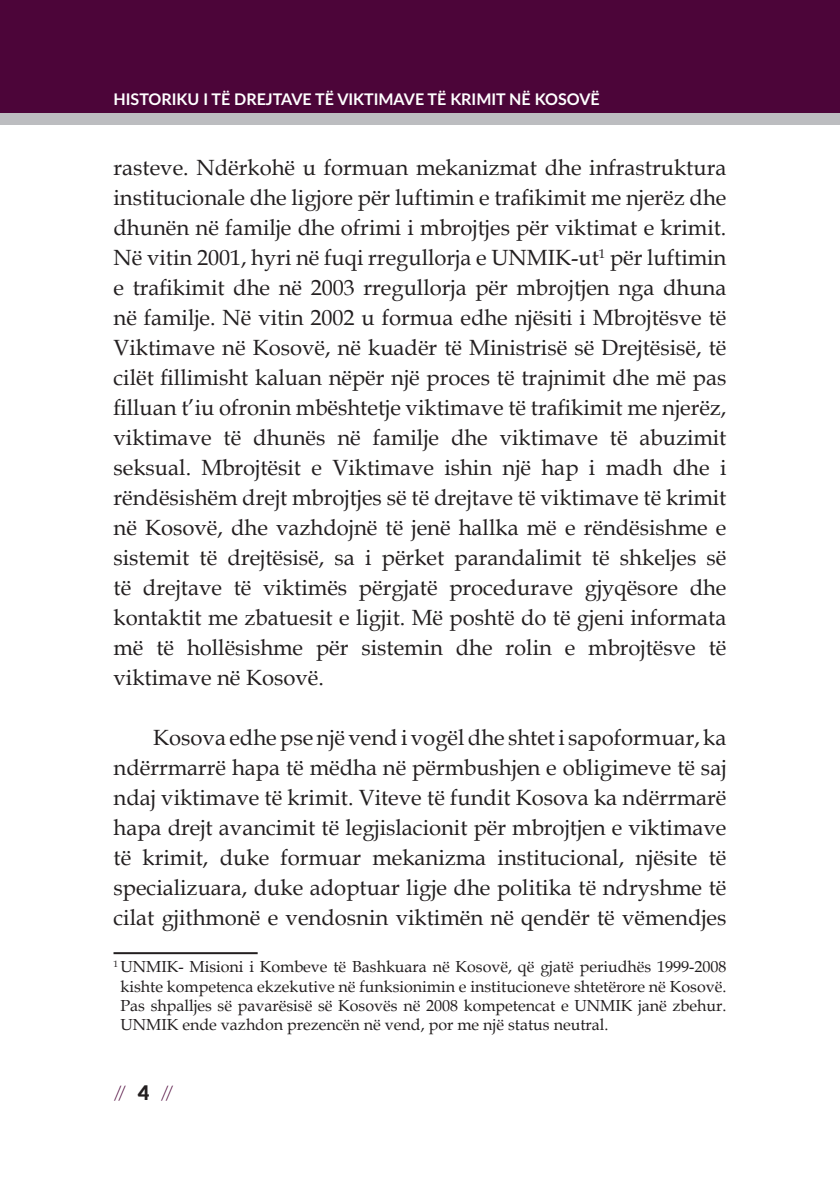
<style>
.page{position:relative;width:840px;height:1191px;background:#fff}
.page>*{position:absolute;margin:0;border:0;box-sizing:border-box;transform-origin:0 0}
.t1{font:22px/30px "Book Antiqua";color:#231f20;text-align:justify}
.t2{font:300 20px "Lato";color:#4c0539}
.t3{font:16px/19.2px "Book Antiqua";color:#231f20;text-align:justify}
.t4{font:700 16px "Lato";color:#fff}
.s1{font-weight:900;color:#231f20}
</style>
<div class="page">
<div style="left:0;top:0;width:839px;height:113px;background:#4c0539"></div>
<div style="left:0;top:113px;width:839px;height:12px;background:#bcbdc0"></div>
<hr style="left:113px;top:952px;width:144px;height:2px;background:#231f20">
<p class="t4" style="left:113px;top:87px;width:487px">HISTORIKU I TË DREJTAVE TË VIKTIMAVE TË KRIMIT NË KOSOVË</p>
<p class="t1" style="left:113px;top:152px;width:614px">rasteve. Ndërkohë u formuan mekanizmat dhe infrastruktura institucionale dhe ligjore për luftimin e trafikimit me njerëz dhe dhunën në familje dhe ofrimi i mbrojtjes për viktimat e krimit.<br>Në vitin 2001, hyri në fuqi rregullorja e UNMIK-ut<sup>1</sup> për luftimin e trafikimit dhe në 2003 rregullorja për mbrojtjen nga dhuna në familje. Në vitin 2002 u formua edhe njësiti i Mbrojtësve të Viktimave në Kosovë, në kuadër të Ministrisë së Drejtësisë, të cilët fillimisht kaluan nëpër një proces të trajnimit dhe më pas filluan t’iu ofronin mbështetje viktimave të trafikimit me njerëz, viktimave të dhunës në familje dhe viktimave të abuzimit seksual. Mbrojtësit e Viktimave ishin një hap i madh dhe i rëndësishëm drejt mbrojtjes së të drejtave të viktimave të krimit në Kosovë, dhe vazhdojnë të jenë hallka më e rëndësishme e sistemit të drejtësisë, sa i përket parandalimit të shkeljes së të drejtave të viktimës përgjatë procedurave gjyqësore dhe kontaktit me zbatuesit e ligjit. Më poshtë do të gjeni informata më të hollësishme për sistemin dhe rolin e mbrojtësve të viktimave në Kosovë.</p>
<p class="t1" style="left:113px;top:722px;width:614px;text-indent:40px">Kosova edhe pse një vend i vogël dhe shtet i sapoformuar, ka ndërrmarrë hapa të mëdha në përmbushjen e obligimeve të saj ndaj viktimave të krimit. Viteve të fundit Kosova ka ndërrmarë hapa drejt avancimit të legjislacionit për mbrojtjen e viktimave të krimit, duke formuar mekanizma institucional, njësite të specializuara, duke adoptuar ligje dhe politika të ndryshme të cilat gjithmonë e vendosnin viktimën në qendër të vëmendjes</p>
<p class="t3" style="left:120px;top:957px;width:607px;text-indent:-7px"><sup>1</sup> UNMIK- Misioni i Kombeve të Bashkuara në Kosovë, që gjatë periudhës 1999-2008 kishte kompetenca ekzekutive në funksionimin e institucioneve shtetërore në Kosovë.<br>Pas shpalljes së pavarësisë së Kosovës në 2008 kompetencat e UNMIK janë zbehur.<br>UNMIK ende vazhdon prezencën në vend, por me një status neutral.</p>
<p class="t2" style="left:113px;top:1079px;width:62px">// <span class="s1">4</span> //</p>
</div>
